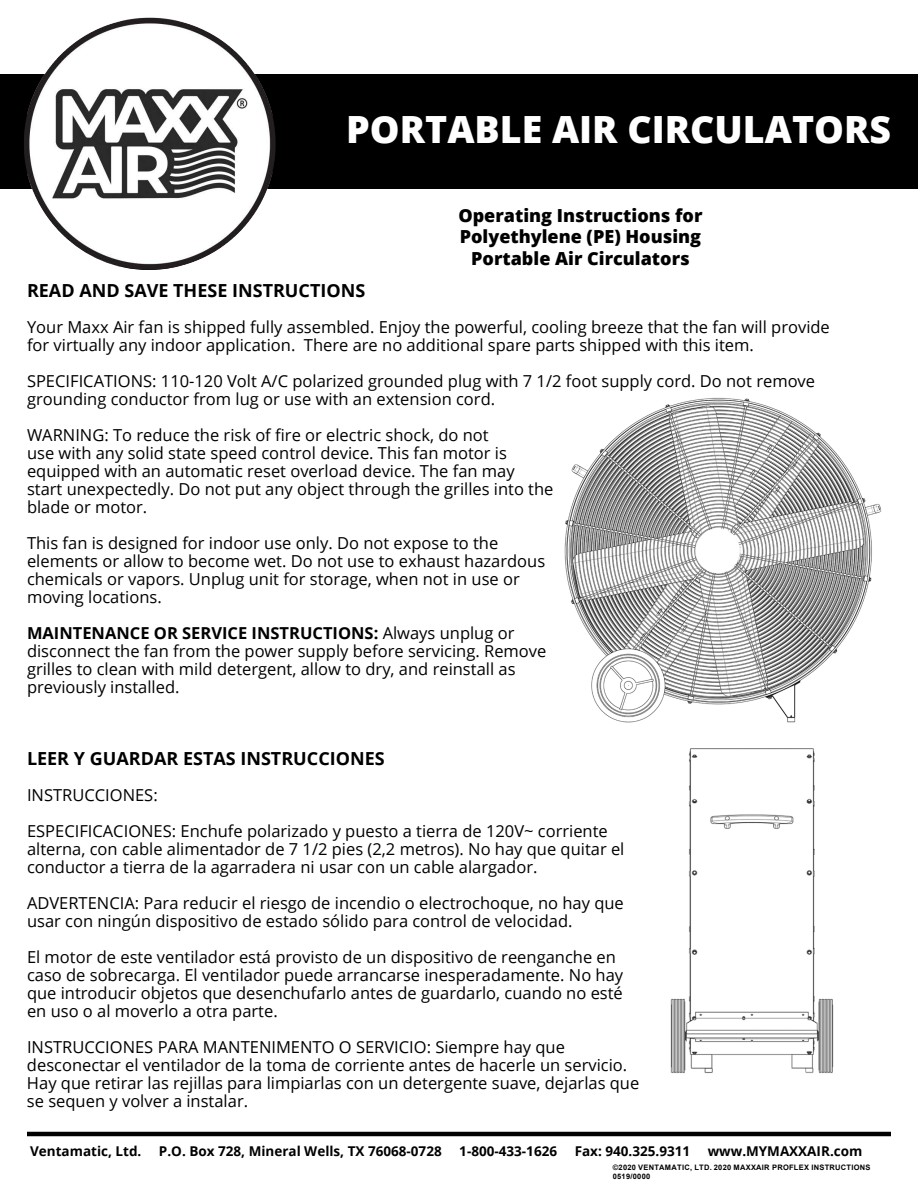
<style>
.page{position:relative;width:918px;height:1188px;background:#fff}
.page>*{position:absolute;margin:0;border:0;box-sizing:border-box;transform-origin:0 0}
.t1{font:800 37.5px "Open Sans";color:#fff}
.t2{font:800 18px "Open Sans";color:#000}
.t3{font:700 18px "Open Sans";color:#000}
.t4{font:16.5px/18px "Open Sans";color:#000}
.t5{font:700 13.5px "Open Sans";color:#000}
.t6{font:700 7.5px/9px "Arial";letter-spacing:.035em;color:#000}
.s1{font-weight:700}
.s2{font-style:inherit}
</style>
<div class="page">
<div style="left:0;top:74px;width:918px;height:115px;background:#000"></div>
<hr style="left:27px;top:1132px;width:864px;height:4px;background:#000">
<img style="left:564px;top:397px;width:318px;height:326px">
<img style="left:670px;top:748px;width:164px;height:325px">
<img style="left:24px;top:17px;width:252px;height:253px">
<p class="t1" style="left:346px;top:100px;width:546px">PORTABLE AIR CIRCULATORS</p>
<p class="t2" style="left:458px;top:201px;width:246px">Operating Instructions for</p>
<p class="t2" style="left:460px;top:223px;width:243px">Polyethylene (PE) Housing</p>
<p class="t2" style="left:471px;top:245px;width:220px">Portable Air Circulators</p>
<p class="t3" style="left:27px;top:278px;width:340px">READ AND SAVE THESE INSTRUCTIONS</p>
<p class="t4" style="left:27px;top:318px;width:804px">Your Maxx Air fan is shipped fully assembled. Enjoy the powerful, cooling breeze that the fan will provide for virtually any indoor application. There are no additional spare parts shipped with this item.</p>
<p class="t4" style="left:27px;top:372px;width:790px">SPECIFICATIONS: 110-120 Volt A/C polarized grounded plug with 7 1/2 foot supply cord. Do not remove grounding conductor from lug or use with an extension cord.</p>
<p class="t4" style="left:27px;top:426px;width:528px">WARNING: To reduce the risk of fire or electric shock, do not<br>use with any solid state speed control device. This fan motor is equipped with an automatic reset overload device. The fan may start unexpectedly. Do not put any object through the grilles into the blade or motor.</p>
<p class="t4" style="left:27px;top:534px;width:520px">This fan is designed for indoor use only. Do not expose to the elements or allow to become wet. Do not use to exhaust hazardous chemicals or vapors. Unplug unit for storage, when not in use or moving locations.</p>
<p class="t4" style="left:27px;top:624px;width:521px"><span class="s1">MAINTENANCE OR SERVICE INSTRUCTIONS:</span> Always unplug or disconnect the fan from the power supply before servicing. Remove grilles to clean with mild detergent, allow to dry, and reinstall as previously installed.</p>
<p class="t3" style="left:27px;top:746px;width:359px">LEER Y GUARDAR ESTAS INSTRUCCIONES</p>
<p class="t4" style="left:27px;top:786px;width:132px">INSTRUCCIONES:</p>
<p class="t4" style="left:27px;top:822px;width:599px">ESPECIFICACIONES: Enchufe polarizado y puesto a tierra de 120V~ corriente alterna, con cable alimentador de 7 1/2 pies (2,2 metros). No hay que quitar el conductor a tierra de la agarradera ni usar con un cable alargador.</p>
<p class="t4" style="left:27px;top:894px;width:598px">ADVERTENCIA: Para reducir el riesgo de incendio o electrochoque, no hay que usar con ningún dispositivo de estado sólido para control de velocidad.</p>
<p class="t4" style="left:27px;top:948px;width:598px">El motor de este ventilador está provisto de un dispositivo de reenganche en caso de sobrecarga. El ventilador puede arrancarse inesperadamente. No hay que introducir objetos que desenchufarlo antes de guardarlo, cuando no esté en uso o al moverlo a otra parte.</p>
<p class="t4" style="left:27px;top:1038px;width:614px">INSTRUCCIONES PARA MANTENIMENTO O SERVICIO: Siempre hay que desconectar el ventilador de la toma de corriente antes de hacerle un servicio.<br>Hay que retirar las rejillas para limpiarlas con un detergente suave, dejarlas que se sequen y volver a instalar.</p>
<p class="t5" style="left:30px;top:1141px;width:113px">Ventamatic, Ltd.</p>
<p class="t5" style="left:159px;top:1141px;width:284px">P.O. Box 728, Mineral Wells, TX 76068-0728</p>
<p class="t5" style="left:459px;top:1141px;width:99px">1-800-433-1626</p>
<p class="t5" style="left:575px;top:1141px;width:117px">Fax: 940.325.9311</p>
<p class="t5" style="left:708px;top:1141px;width:156px">www.MYMAXXAIR.com</p>
<p class="t6" style="left:613px;top:1163px;width:259px">©20<span class="s2">20</span> VENTAMATIC, LTD. 20<span class="s2">20</span> MAXXAIR PROFLEX INSTRUCTIONS<br>0519/0000</p>
</div>
